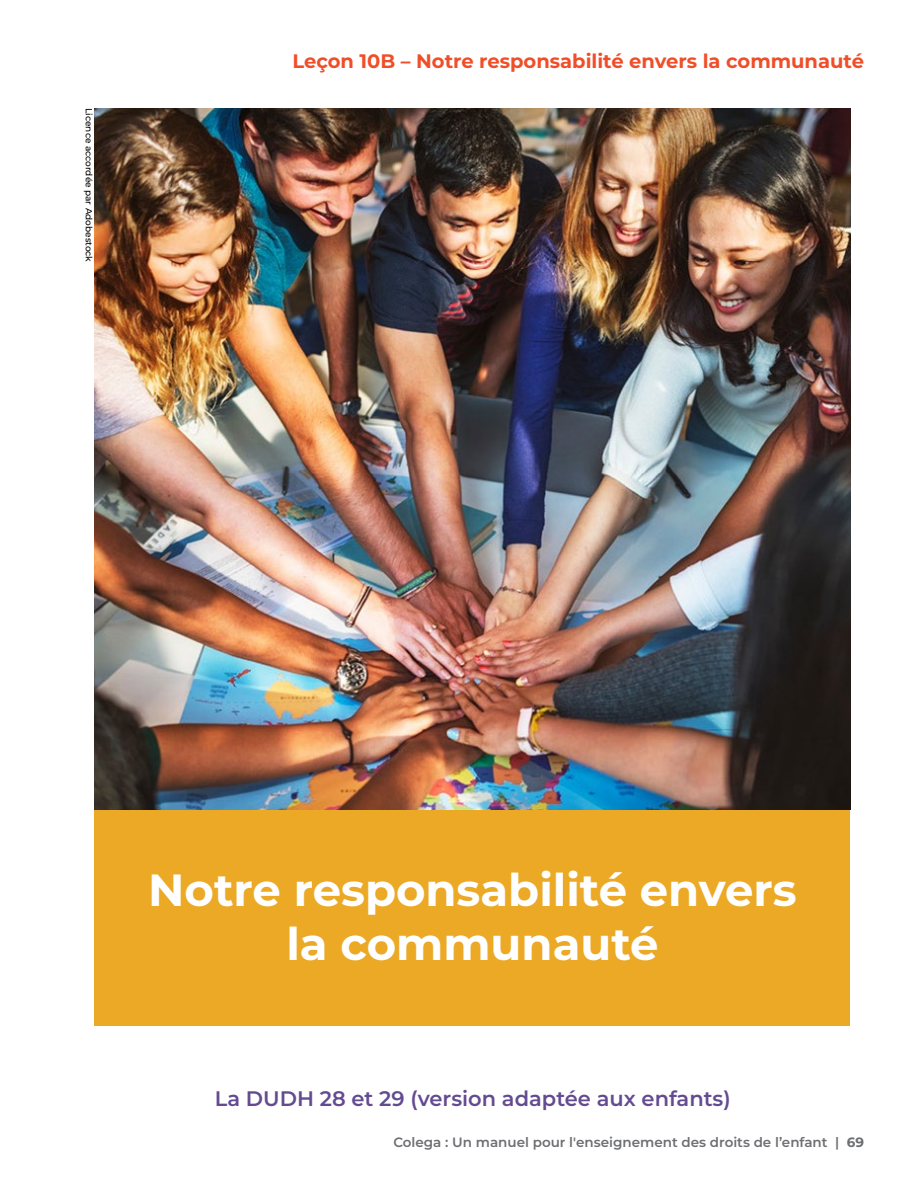
<style>
.page{position:relative;width:918px;height:1188px;background:#fff}
.page>*{position:absolute;margin:0;border:0;box-sizing:border-box;transform-origin:0 0}
.t1{font:700 45px "Montserrat";color:#fff}
.t2{font:700 35.25px "Montserrat";color:#fff}
.t3{font:600 21px "Montserrat";color:#644b91}
.t4{font:700 19.5px "Montserrat";color:#f04e28}
.t5{font:600 13.5px "Montserrat";color:#6d6e71}
.t6{font:500 9px "Montserrat";color:#000}
.s1{font-weight:700}
</style>
<div class="page">
<img style="left:94px;top:108px;width:756px;height:702px">
<div style="left:94px;top:810px;width:756px;height:216px;background:#eba925"></div>
<p class="t6" style="left:95px;top:108px;width:156px;rotate:90deg">Licence accordée par Adobestock</p>
<h3 class="t4" style="left:292px;top:47px;width:573px">Leçon 10B – Notre responsabilité envers la communauté</h3>
<h1 class="t1" style="left:148px;top:858px;width:650px">Notre responsabilité envers</h1>
<h2 class="t2" style="left:243px;top:866px;width:460px">religion ou de conviction</h2>
<h1 class="t1" style="left:286px;top:912px;width:374px">la communauté</h1>
<h3 class="t3" style="left:215px;top:1083px;width:518px">La DUDH 28 et 29 (version adaptée aux enfants)</h3>
<p class="t5" style="left:393px;top:1133px;width:472px">Colega : Un manuel pour l'enseignement des droits de l’enfant | <span class="s1">69</span></p>
</div>
